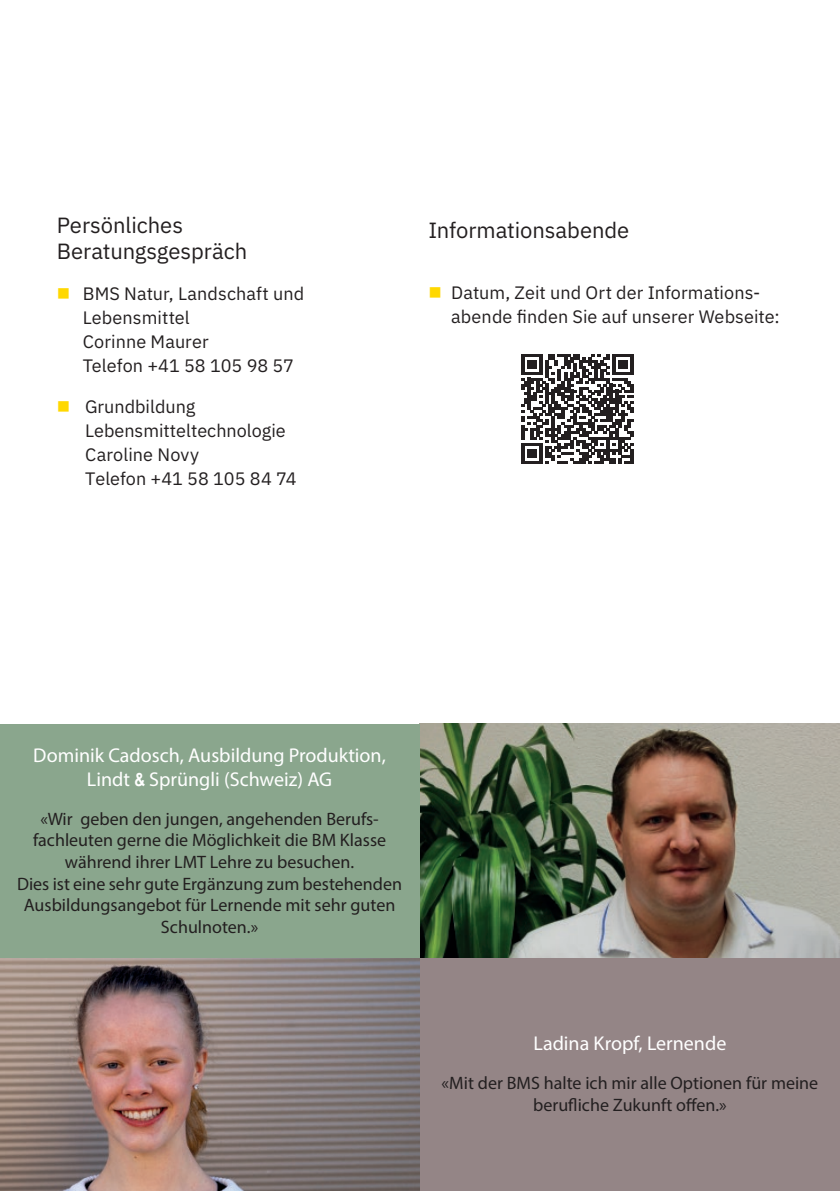
<style>
.page{position:relative;width:840px;height:1191px;background:#fff}
.page>*{position:absolute;margin:0;border:0;box-sizing:border-box;transform-origin:0 0}
.Head{font:22px/26.4px "IBM Plex Sans";letter-spacing:-.005em;color:#231f20}
.t1{font:20px/24px "Myriad Pro";color:#fff;text-align:center}
.t2{font:18px/21.6px "Myriad Pro";color:#231f20;text-align:center}
.Head-2{font:18px/24px "IBM Plex Sans";color:#231f20}
.s1{color:#ffd801}
.s2{font-family:"Arial Narrow";font-weight:700;font-size:18px}
</style>
<div class="page">
<div style="left:419px;top:957px;width:420px;height:234px;background:#948586"></div>
<img style="left:0;top:957px;width:419px;height:234px">
<img style="left:419px;top:723px;width:420px;height:234px">
<div style="left:0;top:723px;width:419px;height:234px;background:#8aa68d"></div>
<svg style="left:521px;top:354px;width:112px;height:110px"></svg>
<hr style="left:630px;top:449px;width:3px;height:15px;background:#231f20">
<p class="Head" style="left:57px;top:210px;width:192px">Persönliches<br>Beratungsgespräch</p>
<p class="Head-2" style="left:83px;top:280px;width:223px;text-indent:-26px"><span class="s1">■</span> BMS Natur, Landschaft und<br>Lebensmittel<br>Corinne Maurer<br>Telefon +41 58 105 98 57</p>
<p class="Head-2" style="left:85px;top:393px;width:213px;text-indent:-28px"><span class="s1">■</span> Grundbildung<br>Lebensmitteltechnologie<br>Caroline Novy<br>Telefon +41 58 105 84 74</p>
<p class="Head" style="left:428px;top:215px;width:202px">Informationsabende</p>
<p class="Head-2" style="left:451px;top:279px;width:330px;text-indent:-23px"><span class="s1">■</span> Datum, Zeit und Ort der Informations&shy;abende finden Sie auf unserer Webseite:</p>
<p class="t1" style="left:33px;top:743px;width:354px">Dominik Cadosch, Ausbildung Produktion,<br>Lindt <span class="s2">&amp;</span> Sprüngli (Schweiz) AG</p>
<p class="t2" style="left:33px;top:807px;width:354px">«Wir geben den jungen, angehenden Berufs&shy;fachleuten gerne die Möglichkeit die BM Klasse während ihrer LMT Lehre zu besuchen.</p>
<p class="t2" style="left:17px;top:872px;width:386px">Dies ist eine sehr gute Ergänzung zum bestehenden<br>Ausbildungsangebot für Lernende mit sehr guten<br>Schulnoten.»</p>
<p class="t1" style="left:533px;top:1031px;width:194px">Ladina Kropf, Lernende</p>
<p class="t2" style="left:441px;top:1072px;width:378px">«Mit der BMS halte ich mir alle Optionen für meine berufliche Zukunft offen.»</p>
</div>
